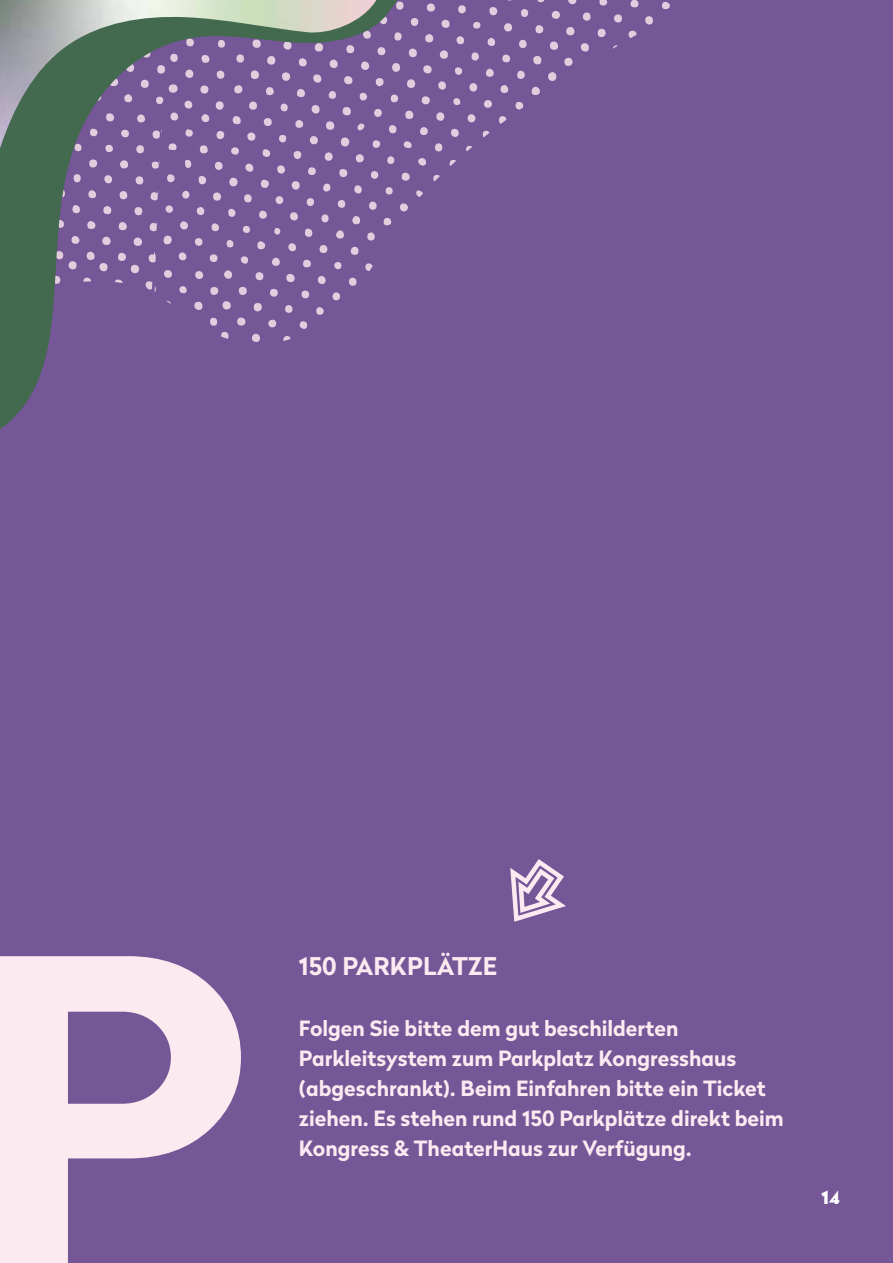
<style>
.page{position:relative;width:893px;height:1263px;background:#755697}
.page>*{position:absolute;margin:0;border:0;box-sizing:border-box;transform-origin:0 0}
.t1{font:700 24.3px "Radikal";letter-spacing:.005em;color:#fceaf1}
.t2{font:700 21px/30px "Radikal";color:#fceaf1}
.t3{font:900 18px "Radikal";color:#fff}
</style>
<div class="page">
<svg style="left:424px;top:0;width:246px;height:182px"></svg>
<svg style="left:0;top:0;width:424px;height:429px"></svg>
<img style="left:0;top:0;width:376px;height:148px">
<svg style="left:0;top:956px;width:241px;height:307px;fill:#fceaf1"></svg>
<svg style="left:510px;top:859px;width:56px;height:63px"></svg>
<p class="t1" style="left:299px;top:948px;width:200px">150 PARKPLÄTZE</p>
<p class="t2" style="left:299px;top:1012px;width:486px">Folgen Sie bitte dem gut beschilderten Parkleitsystem zum Parkplatz Kongresshaus (abgeschrankt). Beim Einfahren bitte ein Ticket ziehen. Es stehen rund 150 Parkplätze direkt beim Kongress &amp; TheaterHaus zur Verfügung.</p>
<p class="t3" style="left:822px;top:1184px;width:20px">14</p>
</div>
